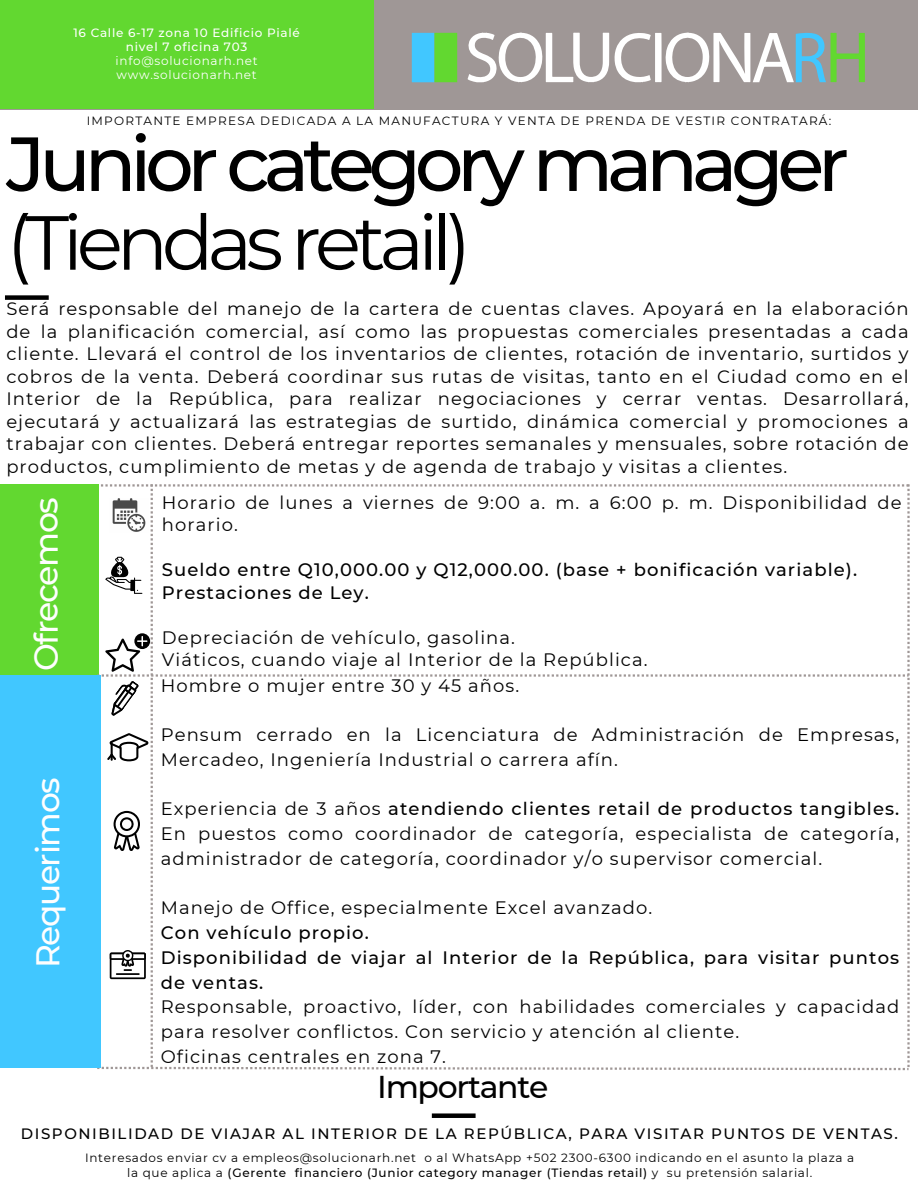
<style>
.page{position:relative;width:918px;height:1188px;background:#fff}
.page>*{position:absolute;margin:0;border:0;box-sizing:border-box;transform-origin:0 0}
.t1{font:500 76.5px/78.8px "Montserrat";letter-spacing:-.085em;color:#000}
.t2{font:500 33.15px "Montserrat";letter-spacing:-.04em;color:#fefefe}
.t3{font:500 32.85px "Montserrat";letter-spacing:-.04em;color:#fefefe}
.t4{font:500 31.5px "Montserrat";letter-spacing:-.04em;color:#000}
.t5{font:18px/24.8px "Montserrat";letter-spacing:.06em;color:#000}
.t6{font:500 18px/22.5px "Montserrat";letter-spacing:.06em;color:#000}
.t7{font:500 15px "Montserrat";letter-spacing:.105em;color:#000}
.t8{font:12px/15px "Montserrat";letter-spacing:.06em;color:#000}
.t9{font:12px "Montserrat";letter-spacing:.105em;color:#000}
.t10{font:500 12px/14px "Montserrat";letter-spacing:.06em;color:#fff;text-align:center}
.t11{font:12px "Montserrat";letter-spacing:.06em;color:#fff}
.s1{font-weight:400}
.s2{font-weight:500}
</style>
<div class="page">
<div style="left:0;top:0;width:918px;height:109px;background:#9f9796"></div>
<div style="left:0;top:0;width:373px;height:109px;background:#62d830"></div>
<svg style="left:412px;top:33px;width:45px;height:49px;background:#52cf96"></svg>
<svg style="left:467px;top:33px;width:398px;height:49px"></svg>
<div style="left:0;top:484px;width:99px;height:193px;background:#62d830"></div>
<div style="left:432px;top:1113px;width:44px;height:5px;background:#000"></div>
<div style="left:0;top:676px;width:100px;height:392px;background:#41c7ff"></div>
<div style="left:5px;top:295px;width:44px;height:5px;background:#000"></div>
<svg style="left:96px;top:484px;width:814px;height:586px"></svg>
<h1 class="t10" style="left:73px;top:25px;width:228px">16 Calle 6-17 zona 10 Edificio Pialé nivel 7 oficina 703</h1>
<h4 class="t11" style="left:116px;top:53px;width:144px">info@solucionarh.net</h4>
<h2 class="t11" style="left:117px;top:67px;width:142px">www.solucionarh.net</h2>
<h4 class="t9" style="left:87px;top:113px;width:746px">IMPORTANTE EMPRESA DEDICADA A LA MANUFACTURA Y VENTA DE PRENDA DE VESTIR CONTRATARÁ:</h4>
<h4 class="t1" style="left:6px;top:124px;width:844px">Junior category manager <span class="s1">(Tiendas retail)</span></h4>
<h4 class="t5" style="left:6px;top:297px;width:904px;line-height:22.5px;text-align:justify">Será responsable del manejo de la cartera de cuentas claves. Apoyará en la elaboración de la planificación comercial, así como las propuestas comerciales presentadas a cada cliente. Llevará el control de los inventarios de clientes, rotación de inventario, surtidos y cobros de la venta. Deberá coordinar sus rutas de visitas, tanto en el Ciudad como en el Interior de la República, para realizar negociaciones y cerrar ventas. Desarrollará, ejecutará y actualizará las estrategias de surtido, dinámica comercial y promociones a trabajar con clientes. Deberá entregar reportes semanales y mensuales, sobre rotación de productos, cumplimiento de metas y de agenda de trabajo y visitas a clientes.</h4>
<h6 class="t2" style="left:26px;top:671px;width:175px;rotate:-90deg">Ofrecemos</h6>
<p class="t3" style="left:28px;top:968px;width:192px;rotate:-90deg">Requerimos</p>
<p class="t5" style="left:162px;top:491px;width:741px;line-height:22.5px">Horario de lunes a viernes de 9:00 a. m. a 6:00 p. m. Disponibilidad de horario.</p>
<p class="t6" style="left:162px;top:558px;width:697px">Sueldo entre Q10,000.00 y Q12,000.00. (base + bonificación variable).<br>Prestaciones de Ley.</p>
<p class="t5" style="left:162px;top:625px;width:355px">Depreciación de vehículo, gasolina.</p>
<p class="t5" style="left:162px;top:647px;width:487px">Viáticos, cuando viaje al Interior de la República.</p>
<p class="t5" style="left:161px;top:673px;width:360px">Hombre o mujer entre 30 y 45 años.</p>
<p class="t5" style="left:161px;top:722px;width:740px">Pensum cerrado en la Licenciatura de Administración de Empresas,<br>Mercadeo, Ingeniería Industrial o carrera afín.</p>
<p class="t5" style="left:161px;top:797px;width:740px;text-align:justify">Experiencia de 3 años <span class="s2">atendiendo clientes retail de productos tangibles.<br></span>En puestos como coordinador de categoría, especialista de categoría, administrador de categoría, coordinador y/o supervisor comercial.</p>
<h2 class="t5" style="left:161px;top:896px;width:740px">Manejo de Office, especialmente Excel avanzado.<br><span class="s2">Con vehículo propio.<br>Disponibilidad de viajar al Interior de la República, para visitar puntos de ventas.<br></span>Responsable, proactivo, líder, con habilidades comerciales y capacidad para resolver conflictos. Con servicio y atención al cliente.<br>Oficinas centrales en zona 7.</h2>
<h4 class="t4" style="left:377px;top:1067px;width:173px">Importante</h4>
<p class="t7" style="left:21px;top:1124px;width:879px">DISPONIBILIDAD DE VIAJAR AL INTERIOR DE LA REPÚBLICA, PARA VISITAR PUNTOS DE VENTAS.</p>
<h4 class="t8" style="left:127px;top:1150px;width:729px;text-indent:-42px">Interesados enviar cv a empleos@solucionarh.net o al WhatsApp +502 2300-6300 indicando en el asunto la plaza a la que aplica a <span class="s2">(Gerente financiero (Junior category manager (Tiendas retail)</span> y</h4>
<h3 class="t8" style="left:667px;top:1165px;width:147px">su pretensión salarial.</h3>
</div>
